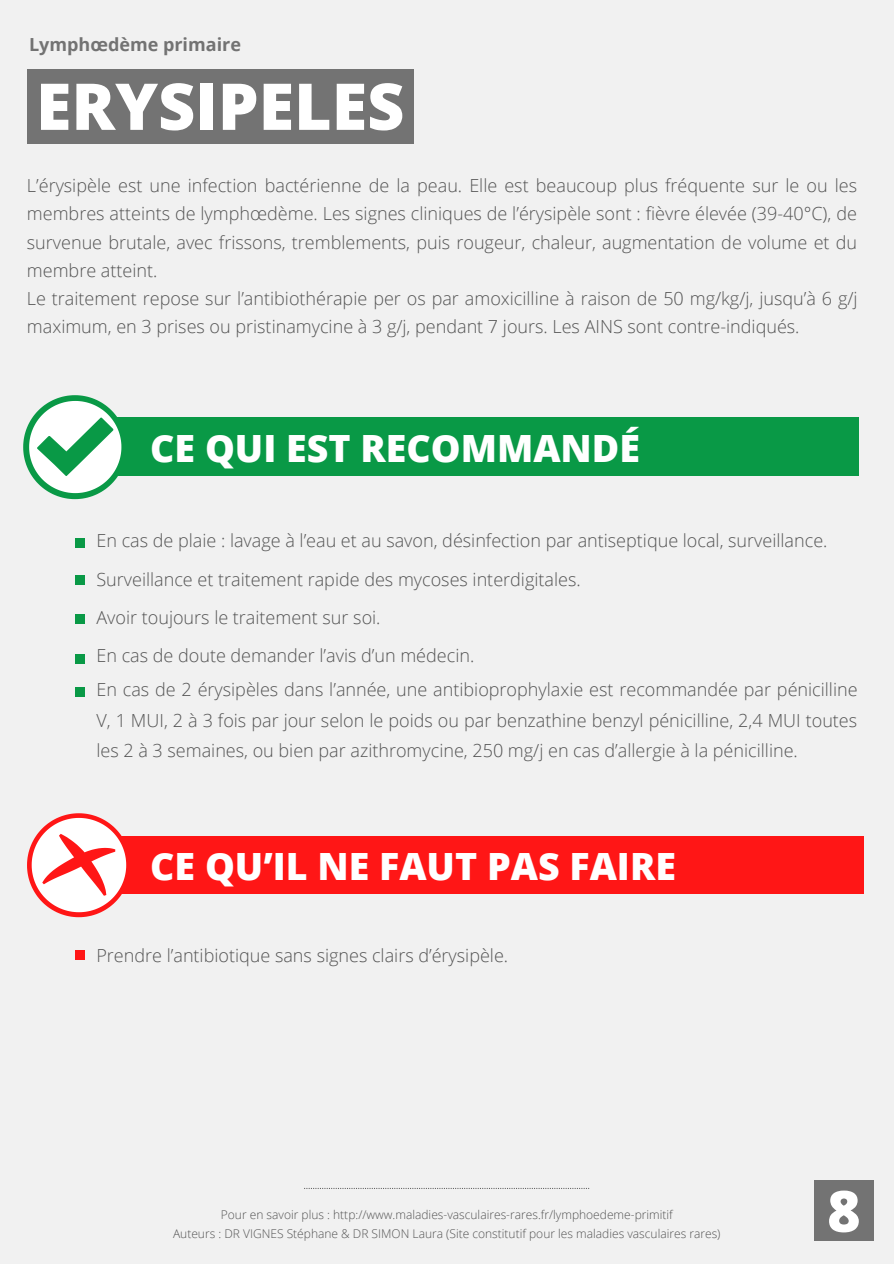
<style>
.page{position:relative;width:894px;height:1264px;background:#fff}
.page>*{position:absolute;margin:0;border:0;box-sizing:border-box;transform-origin:0 0}
.t1{font:800 64.5px "Open Sans";color:#fff}
.t2{font:800 57px "Open Sans";color:#fff}
.t3{font:800 37.5px "Open Sans";color:#fff}
.t4{font:300 18px/28.2px "Open Sans";color:#545454;text-align:justify}
.t5{font:700 18px "Open Sans";color:#737373}
.t6{font:300 12px "Open Sans";color:#545454}
</style>
<div class="page">
<div style="left:0;top:0;width:893px;height:1263px;background:#f1f1f1"></div>
<div style="left:27px;top:69px;width:386px;height:75px;background:#737373"></div>
<div style="left:75px;top:539px;width:9px;height:9px;background:#099946"></div>
<div style="left:75px;top:576px;width:9px;height:9px;background:#099946"></div>
<div style="left:75px;top:614px;width:9px;height:9px;background:#099946"></div>
<div style="left:75px;top:654px;width:9px;height:9px;background:#099946"></div>
<div style="left:75px;top:687px;width:9px;height:9px;background:#099946"></div>
<div style="left:75px;top:950px;width:9px;height:9px;background:#ff1616"></div>
<div style="left:89px;top:417px;width:769px;height:59px;background:#099946"></div>
<svg style="left:23px;top:395px;width:99px;height:104px"></svg>
<div style="left:94px;top:836px;width:769px;height:57px;background:#ff1616"></div>
<svg style="left:27px;top:813px;width:103px;height:104px"></svg>
<div style="left:813px;top:1180px;width:60px;height:60px;background:#737373"></div>
<p class="t5" style="left:29px;top:32px;width:213px">Lymphœdème primaire</p>
<p class="t1" style="left:36px;top:61px;width:370px">ERYSIPELES</p>
<p class="t4" style="left:27px;top:171px;width:831px">L’érysipèle est une infection bactérienne de la peau. Elle est beaucoup plus fréquente sur le ou les membres atteints de lymphœdème. Les signes cliniques de l’érysipèle sont : fièvre élevée (39-40°C), de survenue brutale, avec frissons, tremblements, puis rougeur, chaleur, augmentation de volume et du membre atteint.</p>
<p class="t4" style="left:27px;top:284px;width:832px">Le traitement repose sur l’antibiothérapie per os par amoxicilline à raison de 50 mg/kg/j, jusqu’à 6 g/j maximum, en 3 prises ou pristinamycine à 3 g/j, pendant 7 jours. Les AINS sont contre-indiqués.</p>
<p class="t3" style="left:150px;top:421px;width:491px">CE QUI EST RECOMMANDÉ</p>
<p class="t4" style="left:96px;top:526px;width:732px">En cas de plaie : lavage à l’eau et au savon, désinfection par antiseptique local, surveillance.</p>
<p class="t4" style="left:96px;top:564px;width:485px">Surveillance et traitement rapide des mycoses interdigitales.</p>
<p class="t4" style="left:96px;top:603px;width:285px">Avoir toujours le traitement sur soi.</p>
<p class="t4" style="left:96px;top:641px;width:379px">En cas de doute demander l’avis d’un médecin.</p>
<p class="t4" style="left:96px;top:674px;width:762px;line-height:30.5px">En cas de 2 érysipèles dans l’année, une antibioprophylaxie est recommandée par pénicilline V, 1 MUI, 2 à 3 fois par jour selon le poids ou par benzathine benzyl pénicilline, 2,4 MUI toutes les 2 à 3 semaines, ou bien par azithromycine, 250 mg/j en cas d’allergie à la pénicilline.</p>
<p class="t3" style="left:150px;top:839px;width:527px">CE QU’IL NE FAUT PAS FAIRE</p>
<p class="t4" style="left:96px;top:940px;width:413px">Prendre l’antibiotique sans signes clairs d’érysipèle.</p>
<p class="t6" style="left:221px;top:1206px;width:453px">Pour en savoir plus : http://www.maladies-vasculaires-rares.fr/lymphoedeme-primitif</p>
<p class="t6" style="left:173px;top:1225px;width:549px">Auteurs : DR VIGNES Stéphane &amp; DR SIMON Laura (Site constitutif pour les maladies vasculaires rares)</p>
<p class="t2" style="left:826px;top:1170px;width:35px">8</p>
</div>
